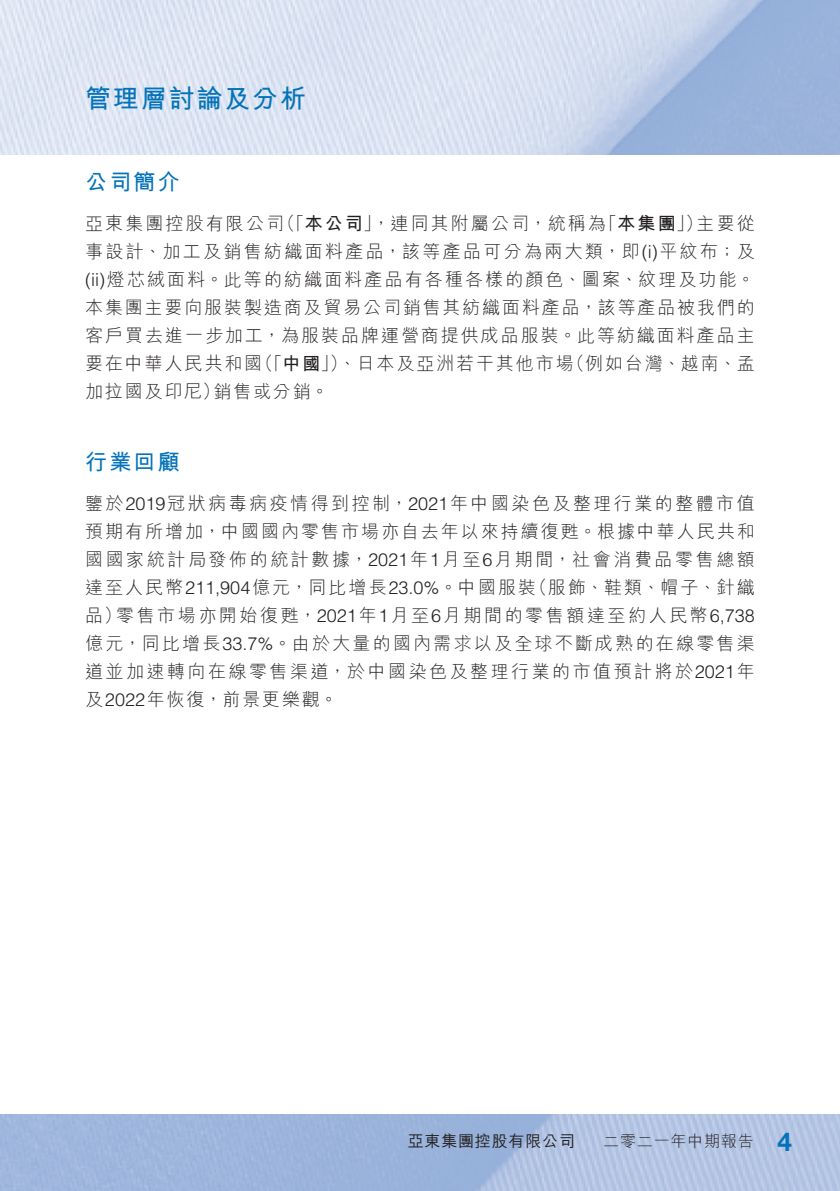
<style>
.page{position:relative;width:840px;height:1191px;background:#fff}
.page>*{position:absolute;margin:0;border:0;box-sizing:border-box;transform-origin:0 0}
.t1{font:700 26px "M Hei HK";letter-spacing:.07em;color:#0473b9}
.t2{font:700 26px "Helvetica Neue LT Std";color:#0473b9}
.t3{font:700 22px "M Hei HK";letter-spacing:.1em;color:#0473b9}
.t4{font:300 18px/28px "M Hei HK";letter-spacing:.115em;color:#231f20}
.t5{font:300 18px/28px "M Hei HK";letter-spacing:.135em;color:#231f20;text-align:right}
.t6{font:300 18px/28px "M Hei HK";letter-spacing:.14em;color:#231f20}
.t7{font:500 16px "M Hei HK";letter-spacing:.05em;color:#231f20}
.t8{font:300 16px "M Hei HK";letter-spacing:.05em;color:#231f20}
.s1{font-weight:700}
.s2{font-family:"Helvetica LT Std"}
</style>
<div class="page">
<img style="left:0;top:0;width:839px;height:1191px">
<div style="left:0;top:155px;width:839px;height:958px;background:#fff"></div>
<h1 class="t1" style="left:85px;top:80px;width:222px">管理層討論及分析</h1>
<p class="t3" style="left:85px;top:166px;width:96px">公司簡介</p>
<p class="t4" style="left:277px;top:209px;width:330px">（「<span class="s1">本公司</span>，」連同其附屬公司，統稱為</p>
<p class="t4" style="left:598px;top:209px;width:105px">「<span class="s1">本集團</span>」）</p>
<p class="t4" style="left:85px;top:209px;width:200px">亞東集團控股有限公司</p>
<p class="t4" style="left:85px;top:237px;width:670px">事設計、加工及銷售紡織面料產品，該等產品可分為兩大類，即 <span class="s2">)i(</span> 平紋布；及</p>
<p class="t4" style="left:85px;top:265px;width:670px"><span class="s2">)i i(</span> 燈芯絨面料。此等的紡織面料產品有各種各樣的顏色、圖案、紋理及功能。</p>
<p class="t4" style="left:85px;top:293px;width:670px">本集團主要向服裝製造商及貿易公司銷售其紡織面料產品，該等產品被我們的</p>
<p class="t4" style="left:85px;top:321px;width:670px">客戶買去進一步加工，為服裝品牌運營商提供成品服裝。此等紡織面料產品主</p>
<p class="t4" style="left:566px;top:349px;width:189px">（例如台灣、越南、孟</p>
<p class="t4" style="left:696px;top:209px;width:60px">主要從</p>
<p class="t4" style="left:255px;top:349px;width:319px">（「<span class="s1">中國</span>」）、日本及亞洲若干其他市場</p>
<p class="t4" style="left:213px;top:349px;width:117px;text-indent:-128px">要在中華人民共和國<br>銷售或分銷。</p>
<p class="t4" style="left:85px;top:377px;width:136px">加拉國及印尼）</p>
<p class="t3" style="left:85px;top:446px;width:96px">行業回顧</p>
<p class="t5" style="left:85px;top:489px;width:671px">鑒於<span class="s2">2019</span>冠狀病毒病疫情得到控制，<span class="s2">2021</span>年中國染色及整理行業的整體市值預期有所增加，中國國內零售市場亦自去年以來持續復甦。根據中華人民共和國國家統計局發佈的統計數據，<span class="s2">2021</span>年<span class="s2">1</span>月至<span class="s2">6</span>月期間，社會消費品零售總額（服飾、鞋類、帽子、針織</p>
<p class="t6" style="left:116px;top:573px;width:640px;text-indent:-31px">達至人民幣<span class="s2">211,904</span>億元，同比增長<span class="s2">23.0%</span>。中國服裝<br>零售市場亦開始復甦，<span class="s2">2021</span>年<span class="s2">1</span>月至<span class="s2">6</span>月期間的零售額達至約人民幣<span class="s2">6,738</span></p>
<p class="t4" style="left:85px;top:601px;width:671px">品）<br>億元，同比增長<span class="s2">33.7%</span>。由於大量的國內需求以及全球不斷成熟的在線零售渠道並加速轉向在線零售渠道，於中國染色及整理行業的市值預計將於<span class="s2">2021</span>年及<span class="s2">2022</span>年恢復，前景更樂觀。</p>
<p class="t7" style="left:407px;top:1129px;width:169px">亞東集團控股有限公司</p>
<p class="t8" style="left:603px;top:1133px;width:152px">二零二一年中期報告</p>
<h1 class="t2" style="left:777px;top:1125px;width:16px">4</h1>
</div>
